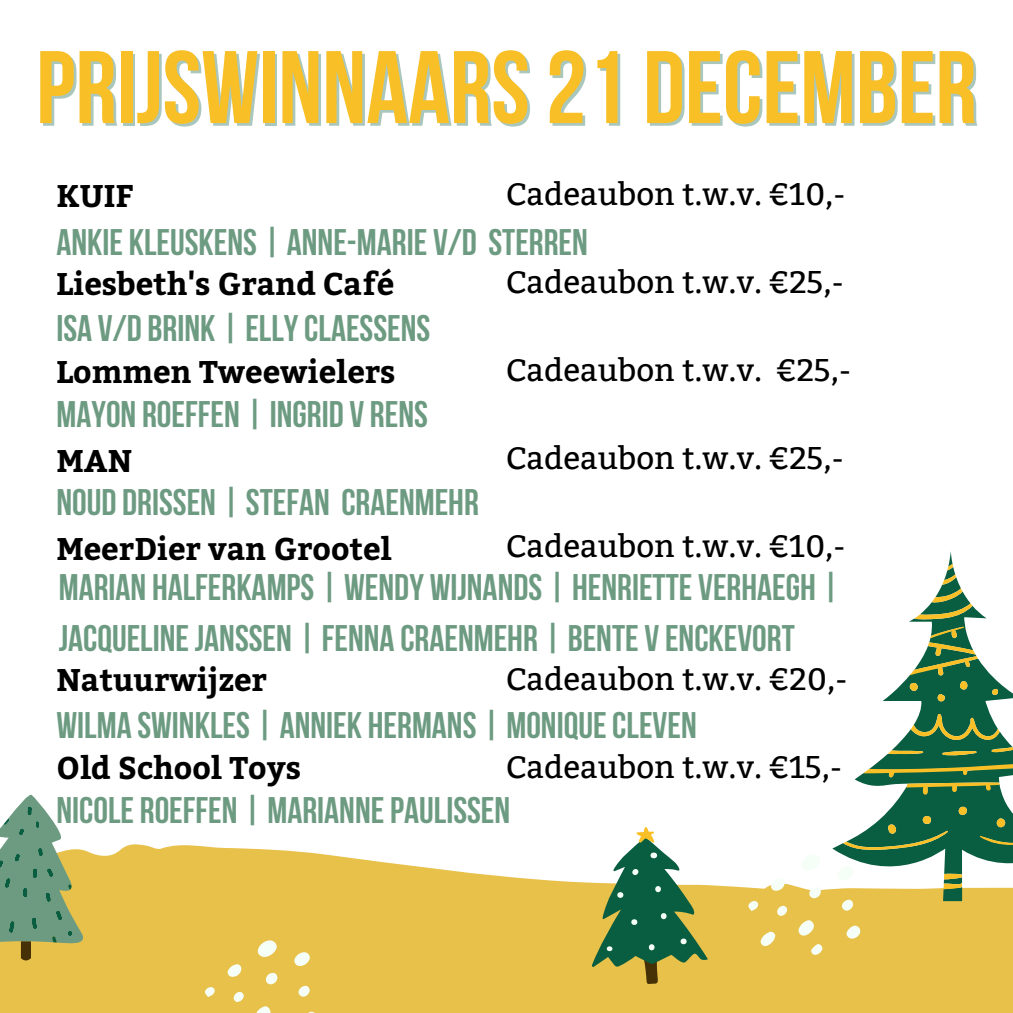
<style>
.page{position:relative;width:1013px;height:1013px;background:#fff}
.page>*{position:absolute;margin:0;border:0;box-sizing:border-box;transform-origin:0 0}
.t1{font:700 102.75px "Bebas Neue";color:#f8c026}
.t2{font:700 36.88px/51.5px "Bebas Neue";color:#6d9b82}
.t3{font:31.25px "Bitter";color:#000}
.t4{font:700 31.25px "Bitter";color:#000}
</style>
<div class="page">
<svg style="left:0;top:844px;width:1012px;height:168px;background:#eac75d"></svg>
<svg style="left:0;top:795px;width:83px;height:165px"></svg>
<svg style="left:832px;top:551px;width:180px;height:350px"></svg>
<svg style="left:843px;top:564px;width:169px;height:325px"></svg>
<svg style="left:257px;top:939px;width:20px;height:18px"></svg>
<svg style="left:254px;top:1005px;width:16px;height:7px"></svg>
<svg style="left:293px;top:952px;width:17px;height:15px"></svg>
<svg style="left:302px;top:1011px;width:15px;height:1px"></svg>
<svg style="left:227px;top:963px;width:14px;height:15px"></svg>
<svg style="left:265px;top:972px;width:13px;height:12px"></svg>
<svg style="left:298px;top:985px;width:12px;height:11px"></svg>
<svg style="left:233px;top:991px;width:11px;height:11px"></svg>
<svg style="left:204px;top:986px;width:11px;height:11px"></svg>
<svg style="left:801px;top:853px;width:19px;height:18px"></svg>
<svg style="left:797px;top:919px;width:17px;height:17px"></svg>
<svg style="left:837px;top:866px;width:16px;height:15px"></svg>
<svg style="left:759px;top:931px;width:16px;height:15px"></svg>
<svg style="left:845px;top:925px;width:15px;height:14px"></svg>
<svg style="left:770px;top:877px;width:14px;height:15px"></svg>
<svg style="left:808px;top:886px;width:13px;height:12px"></svg>
<svg style="left:841px;top:899px;width:12px;height:11px"></svg>
<svg style="left:811px;top:943px;width:11px;height:11px"></svg>
<svg style="left:777px;top:905px;width:10px;height:11px"></svg>
<svg style="left:748px;top:900px;width:11px;height:10px"></svg>
<svg style="left:592px;top:827px;width:116px;height:157px"></svg>
<h1 class="t1" style="left:36px;top:46px;width:942px">PRIJSWINNAARS21 DECEMBER</h1>
<h3 class="t4" style="left:56px;top:173px;width:79px">KUIF</h3>
<p class="t3" style="left:506px;top:175px;width:340px">Cadeaubon t.w.v. €10,-</p>
<p class="t2" style="left:56px;top:220px;width:533px">ANKIE KLEUSKENS | ANNE-MARIE V/D STERREN</p>
<h4 class="t4" style="left:56px;top:261px;width:339px">Liesbeth's Grand Café</h4>
<h2 class="t2" style="left:56px;top:306px;width:375px">ISA V/D BRINK | ELLYCLAESSENS</h2>
<h4 class="t4" style="left:56px;top:349px;width:340px">Lommen Tweewielers</h4>
<h2 class="t2" style="left:56px;top:392px;width:373px">MAYON ROEFFEN | INGRID V RENS</h2>
<h3 class="t4" style="left:56px;top:437px;width:77px">MAN</h3>
<h2 class="t2" style="left:56px;top:480px;width:424px">NOUD DRISSEN | STEFAN CRAENMEHR</h2>
<h4 class="t4" style="left:56px;top:525px;width:337px">MeerDier van Grootel</h4>
<p class="t3" style="left:506px;top:263px;width:338px">Cadeaubon t.w.v. €25,-</p>
<p class="t3" style="left:506px;top:352px;width:346px">Cadeaubon t.w.v. €25,-</p>
<p class="t3" style="left:506px;top:440px;width:338px">Cadeaubon t.w.v. €25,-</p>
<p class="t3" style="left:506px;top:528px;width:340px">Cadeaubon t.w.v. €10,-</p>
<h2 class="t2" style="left:59px;top:565px;width:782px">MARIAN HALFERKAMPS | WENDY WIJNANDS | HENRIETTE VERHAEGH |<br>JACQUELINEJANSSEN | FENNA CRAENMEHR | BENTE V ENCKEVORT</h2>
<h4 class="t4" style="left:56px;top:657px;width:212px">Natuurwijzer</h4>
<p class="t3" style="left:506px;top:660px;width:342px">Cadeaubon t.w.v. €20,-</p>
<h2 class="t2" style="left:56px;top:703px;width:642px">WILMA SWINKLES | ANNIEK HERMANS | MONIQUECLEVEN</h2>
<h4 class="t4" style="left:56px;top:745px;width:246px">Old School Toys</h4>
<p class="t3" style="left:506px;top:748px;width:337px">Cadeaubon t.w.v. €15,-</p>
<h2 class="t2" style="left:56px;top:788px;width:455px">NICOLE ROEFFEN | MARIANNEPAULISSEN</h2>
</div>
